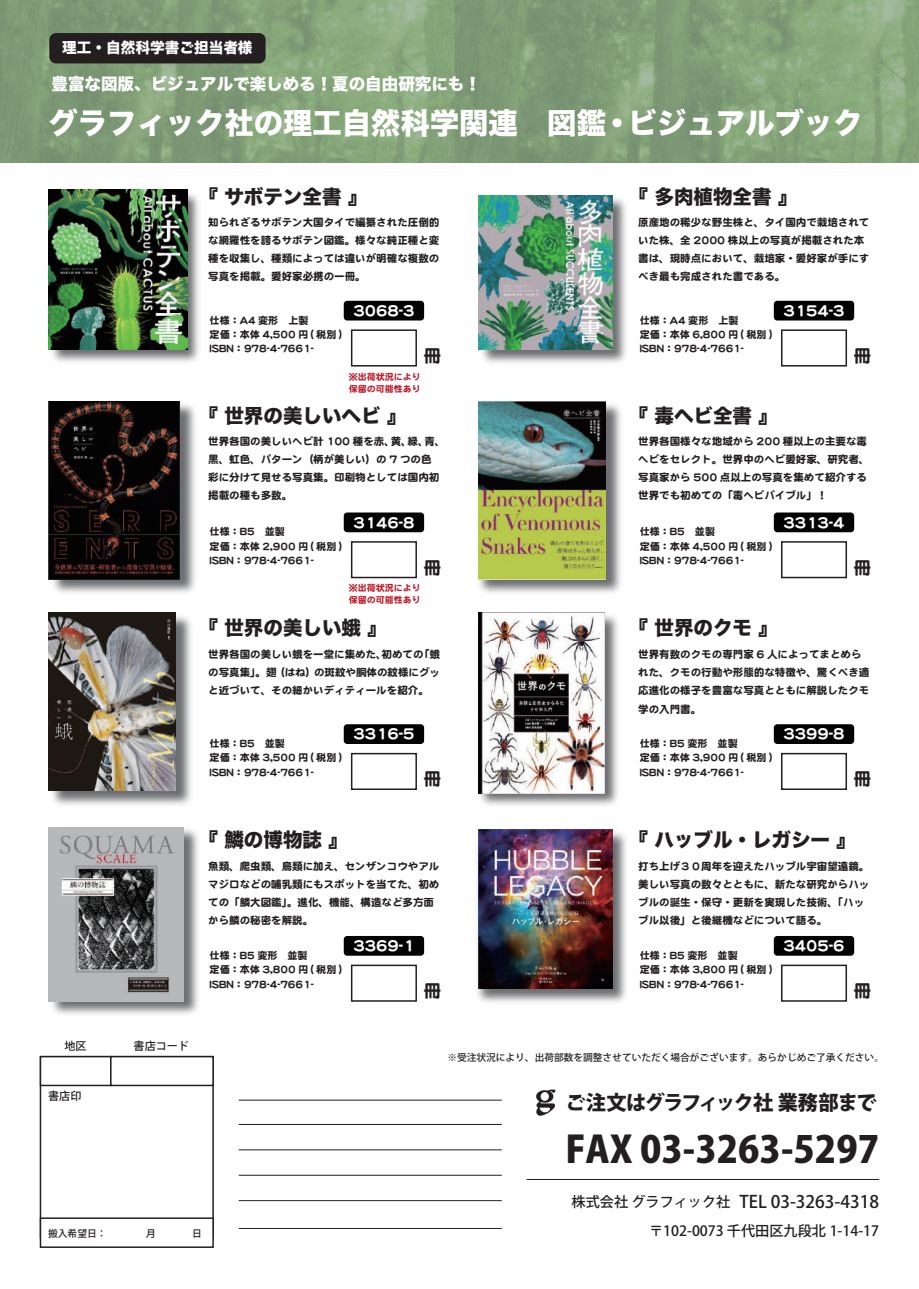
<style>
.page{position:relative;width:919px;height:1289px;background:#fff}
.page>*{position:absolute;margin:0;border:0;box-sizing:border-box;transform-origin:0 0}
.t1{font:800 36.9px "Koz Go Pr 6 N";color:#231f20}
.t2{font:29.4px "Hira Kaku Std W8";color:#fff}
.t3{font:800 20.25px "Koz Go Pr 6 N";letter-spacing:-.055em;color:#231f20}
.t4{font:19.5px "Hira Kaku Std W8";color:#231f20}
.t5{font:17.7px "DF Maru Gothic SB MP RKSJ H";color:#231f20}
.t6{font:500 17.25px "Koz Go Pr 6 N";color:#231f20}
.t7{font:16.5px "Hira Kaku Std W8";color:#fff}
.t8{font:15px "DF Maru Gothic SB MP RKSJ H";color:#fff}
.t9{font:14.7px "Hira Kaku Std W8";color:#fff}
.t10{font:500 14.1px/29.4px "Koz Go Pr 6 N";color:#231f20}
.t11{font:500 11.1px "Koz Go Pr 6 N";color:#231f20}
.t12{font:10.5px/18px "DF Maru Gothic SB MP RKSJ H";color:#231f20}
.t13{font:10.05px/14.4px "DF Maru Gothic SB MP RKSJ H";color:#231f20}
.t14{font:500 9.75px "Koz Go Pr 6 N";color:#231f20}
.t15{font:9px/12px "DF Maru Gothic SB MP RKSJ H";color:#be1d2c}
</style>
<div class="page">
<hr style="left:239px;top:1099px;width:262px;height:1px;background:#231f20">
<hr style="left:239px;top:1124px;width:262px;height:1px;background:#231f20">
<hr style="left:239px;top:1149px;width:262px;height:1px;background:#231f20">
<hr style="left:239px;top:1174px;width:262px;height:1px;background:#231f20">
<hr style="left:239px;top:1200px;width:262px;height:1px;background:#231f20">
<hr style="left:239px;top:1227px;width:262px;height:1px;background:#231f20">
<svg style="left:536px;top:1089px;width:19px;height:26px"></svg>
<hr style="left:526px;top:1179px;width:353px;height:1px;background:#231f20">
<div style="left:40px;top:1055px;width:174px;height:183px;background:#fff;border:2px solid #231f20"></div>
<div style="left:40px;top:1055px;width:71px;height:31px;background:#fff;border:2px solid #231f20"></div>
<div style="left:40px;top:1217px;width:174px;height:30px;background:#fff;border:2px solid #231f20"></div>
<div style="left:110px;top:1055px;width:104px;height:31px;background:#fff;border:2px solid #231f20"></div>
<img style="left:179px;top:410px;width:17px;height:157px">
<img style="left:48px;top:410px;width:131px;height:157px">
<img style="left:48px;top:567px;width:148px;height:213px">
<img style="left:48px;top:613px;width:127px;height:167px">
<img style="left:39px;top:780px;width:175px;height:282px">
<img style="left:48px;top:827px;width:135px;height:174px">
<img style="left:48px;top:194px;width:151px;height:216px">
<img style="left:48px;top:189px;width:140px;height:160px">
<img style="left:478px;top:198px;width:148px;height:158px">
<img style="left:478px;top:195px;width:135px;height:154px">
<img style="left:604px;top:642px;width:14px;height:141px">
<img style="left:478px;top:642px;width:126px;height:141px">
<img style="left:477px;top:783px;width:149px;height:220px">
<img style="left:478px;top:829px;width:134px;height:159px">
<div style="left:351px;top:329px;width:66px;height:37px;background:#fff;border:2px solid #231f20"></div>
<div style="left:344px;top:301px;width:80px;height:19px;background:#030303;border-radius:3px"></div>
<div style="left:781px;top:329px;width:66px;height:37px;background:#fff;border:2px solid #231f20"></div>
<div style="left:773px;top:301px;width:81px;height:19px;background:#030303;border-radius:3px"></div>
<div style="left:351px;top:541px;width:66px;height:37px;background:#fff;border:2px solid #231f20"></div>
<div style="left:344px;top:512px;width:80px;height:20px;background:#030303;border-radius:3px"></div>
<img style="left:478px;top:356px;width:147px;height:286px">
<div style="left:781px;top:541px;width:66px;height:37px;background:#fff;border:2px solid #231f20"></div>
<div style="left:773px;top:512px;width:81px;height:20px;background:#030303;border-radius:3px"></div>
<img style="left:478px;top:401px;width:127px;height:178px">
<div style="left:351px;top:753px;width:66px;height:37px;background:#fff;border:2px solid #231f20"></div>
<div style="left:344px;top:724px;width:80px;height:20px;background:#030303;border-radius:3px"></div>
<div style="left:781px;top:753px;width:66px;height:37px;background:#fff;border:2px solid #231f20"></div>
<div style="left:773px;top:724px;width:81px;height:20px;background:#030303;border-radius:3px"></div>
<div style="left:351px;top:964px;width:66px;height:37px;background:#fff;border:2px solid #231f20"></div>
<div style="left:344px;top:936px;width:80px;height:19px;background:#030303;border-radius:3px"></div>
<div style="left:781px;top:964px;width:66px;height:37px;background:#fff;border:2px solid #231f20"></div>
<div style="left:773px;top:936px;width:81px;height:19px;background:#030303;border-radius:3px"></div>
<svg style="left:0;top:0;width:918px;height:163px;background:#83a179"></svg>
<div style="left:49px;top:33px;width:216px;height:30px;background:#231f20;border-radius:7px"></div>
<h3 class="t9" style="left:62px;top:40px;width:192px">理工・自然科学書ご担当者様</h3>
<h3 class="t7" style="left:52px;top:75px;width:431px">豊富な図版、ビジュアルで楽しめる！夏の自由研究にも！</h3>
<h2 class="t2" style="left:48px;top:107px;width:815px">グラフィック社の理工自然科学関連　図鑑・ビジュアルブック</h2>
<h3 class="t4" style="left:198px;top:186px;width:170px">『 サボテン全書 』</h3>
<p class="t12" style="left:208px;top:213px;width:233px;text-align:justify">知られざるサボテン大国タイで編纂された圧倒的な網羅性を誇るサボテン図鑑。様々な純正種と変種を収集し、種類によっては違いが明確な複数の写真を掲載。愛好家必携の一冊。</p>
<h3 class="t4" style="left:628px;top:186px;width:170px">『 多肉植物全書 』</h3>
<p class="t12" style="left:638px;top:213px;width:232px">原産地の稀少な野生株と、タイ国内で栽培されていた株、全 2000 株以上の写真が掲載された本書は、現時点において、栽培家・愛好家が手にすべき最も完成された書である。</p>
<p class="t13" style="left:210px;top:313px;width:134px">仕様：A4 変形　上製<br>定価：本体 4,500 円 ( 税別 )<br>ISBN：978-4-7661-</p>
<h3 class="t8" style="left:353px;top:303px;width:62px">3068-3</h3>
<h3 class="t5" style="left:423px;top:346px;width:19px">冊</h3>
<p class="t13" style="left:639px;top:313px;width:134px">仕様：A4 変形　上製<br>定価：本体 6,800 円 ( 税別 )<br>ISBN：978-4-7661-</p>
<h3 class="t8" style="left:783px;top:303px;width:62px">3154-3</h3>
<h3 class="t5" style="left:853px;top:346px;width:19px">冊</h3>
<p class="t15" style="left:348px;top:370px;width:73px">※出荷状況により保留の可能性あり</p>
<h3 class="t4" style="left:198px;top:405px;width:209px">『 世界の美しいヘビ 』</h3>
<p class="t12" style="left:208px;top:432px;width:239px">世界各国の美しいヘビ計 100 種を赤、黄、緑、青、黒、虹色、パターン（柄が美しい）の 7 つの色<br>彩に分けて見せる写真集。印刷物としては国内初掲載の種も多数。</p>
<h3 class="t4" style="left:628px;top:405px;width:151px">『 毒ヘビ全書 』</h3>
<p class="t12" style="left:638px;top:432px;width:232px">世界各国様々な地域から 200 種以上の主要な毒ヘビをセレクト。世界中のヘビ愛好家、研究者、写真家から 500 点以上の写真を集めて紹介する世界でも初めての「毒ヘビバイブル」！</p>
<p class="t13" style="left:210px;top:524px;width:134px">仕様：B5　並製<br>定価：本体 2,900 円 ( 税別 )<br>ISBN：978-4-7661-</p>
<h3 class="t8" style="left:353px;top:515px;width:62px">3146-8</h3>
<h3 class="t5" style="left:423px;top:558px;width:19px">冊</h3>
<p class="t13" style="left:639px;top:524px;width:134px">仕様：B5　並製<br>定価：本体 4,500 円 ( 税別 )<br>ISBN：978-4-7661-</p>
<h3 class="t8" style="left:783px;top:515px;width:62px">3313-4</h3>
<h3 class="t5" style="left:853px;top:558px;width:19px">冊</h3>
<p class="t15" style="left:348px;top:581px;width:73px">※出荷状況により保留の可能性あり</p>
<h3 class="t4" style="left:198px;top:617px;width:190px">『 世界の美しい蛾 』</h3>
<p class="t12" style="left:208px;top:645px;width:233px;text-align:justify">世界各国の美しい蛾を一堂に集めた、初めての「蛾の写真集」。翅（はね）の斑紋や胴体の紋様にグッと近づいて、その細かいディティールを紹介。</p>
<h3 class="t4" style="left:628px;top:617px;width:151px">『 世界のクモ 』</h3>
<p class="t12" style="left:638px;top:645px;width:232px">世界有数のクモの専門家 6 人によってまとめられた、クモの行動や形態的な特徴や、驚くべき適応進化の様子を豊富な写真とともに解説したクモ学の入門書。</p>
<p class="t13" style="left:210px;top:736px;width:134px">仕様：B5　並製<br>定価：本体 3,500 円 ( 税別 )<br>ISBN：978-4-7661-</p>
<h3 class="t8" style="left:353px;top:726px;width:62px">3316-5</h3>
<h3 class="t5" style="left:423px;top:770px;width:19px">冊</h3>
<p class="t13" style="left:639px;top:736px;width:134px">仕様：B5 変形　並製<br>定価：本体 3,900 円 ( 税別 )<br>ISBN：978-4-7661-</p>
<h3 class="t8" style="left:783px;top:726px;width:62px">3399-8</h3>
<h3 class="t5" style="left:853px;top:770px;width:19px">冊</h3>
<h3 class="t4" style="left:198px;top:828px;width:151px">『 鱗の博物誌 』</h3>
<p class="t12" style="left:208px;top:857px;width:233px">魚類、爬虫類、鳥類に加え、センザンコウやアルマジロなどの哺乳類にもスポットを当てた、初めての「鱗大図鑑」。進化、機能、構造など多方面から鱗の秘密を解説。</p>
<h3 class="t4" style="left:628px;top:828px;width:229px">『 ハッブル・レガシー 』</h3>
<p class="t12" style="left:638px;top:857px;width:232px">打ち上げ３０周年を迎えたハッブル宇宙望遠鏡。美しい写真の数々とともに、新たな研究からハッブルの誕生・保守・更新を実現した技術、「ハッブル以後」と後継機などについて語る。</p>
<p class="t13" style="left:210px;top:948px;width:134px">仕様：B5 変形　並製<br>定価：本体 3,800 円 ( 税別 )<br>ISBN：978-4-7661-</p>
<h3 class="t8" style="left:353px;top:938px;width:62px">3369-1</h3>
<h3 class="t5" style="left:423px;top:981px;width:19px">冊</h3>
<p class="t13" style="left:639px;top:948px;width:134px">仕様：B5 変形　並製<br>定価：本体 3,800 円 ( 税別 )<br>ISBN：978-4-7661-</p>
<h3 class="t8" style="left:783px;top:938px;width:62px">3405-6</h3>
<h3 class="t5" style="left:853px;top:981px;width:19px">冊</h3>
<p class="t11" style="left:65px;top:1039px;width:24px">地区</p>
<p class="t11" style="left:134px;top:1039px;width:57px">書店コード</p>
<p class="t11" style="left:48px;top:1089px;width:35px">書店印</p>
<p class="t14" style="left:48px;top:1228px;width:60px">搬入希望日：</p>
<p class="t14" style="left:146px;top:1228px;width:11px">月</p>
<p class="t14" style="left:192px;top:1228px;width:11px">日</p>
<p class="t14" style="left:447px;top:1051px;width:438px">※受注状況により、出荷部数を調整させていただく場合がございます。あらかじめご了承ください。</p>
<h3 class="t3" style="left:565px;top:1091px;width:313px">ご注文はグラフィック社 業務部まで</h3>
<h1 class="t1" style="left:565px;top:1128px;width:315px">FAX 03-3263-5297</h1>
<h3 class="t10" style="left:649px;top:1187px;width:231px;text-indent:-78px">株式会社 グラフィック社<br>〒102-0073 千代田区九段北 1-14-17</h3>
<h3 class="t6" style="left:739px;top:1192px;width:141px">TEL 03-3263-4318</h3>
</div>
